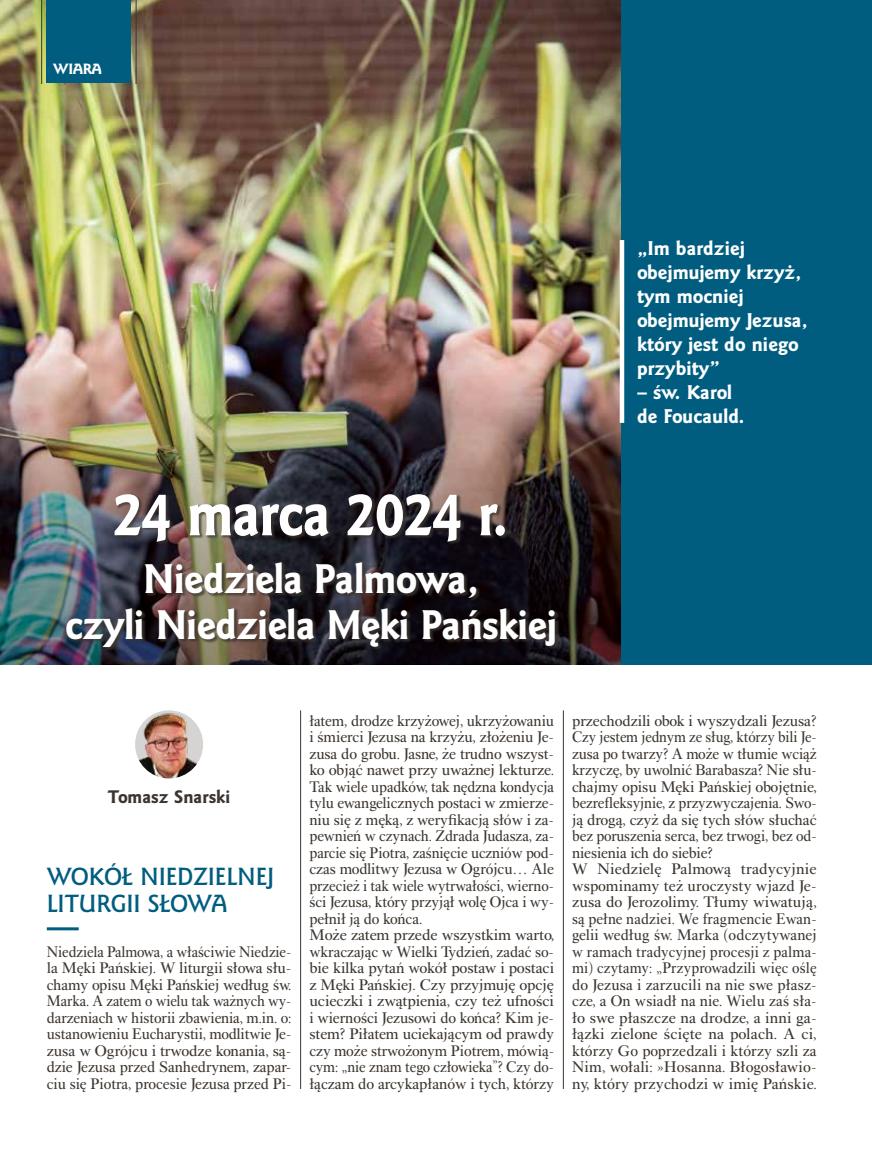
<style>
.page{position:relative;width:872px;height:1157px;background:#fff}
.page>*{position:absolute;margin:0;border:0;box-sizing:border-box;transform-origin:0 0}
.t1{font:57px "Goldy EFN Heavy";letter-spacing:-.02em;color:#fff;scale:.91 1}
.t2{font:37.5px/45.6px "Goldy EFN Heavy";letter-spacing:-.02em;color:#fff;text-align:center}
.t3{font:700 22.5px/27px "Goldy EFN";letter-spacing:-.005em;color:#005d7f}
.t4{font:18px/24px "Goldy EFN Heavy";color:#fff}
.t5{font:16.5px "Goldy EFN Heavy";color:#3c352f}
.t6{font:15.75px/16.5px "Alpha Book TTEFN";letter-spacing:-.005em;color:#3c352f}
.t7{font:15.75px/16.5px "Alpha Book TTEFN";letter-spacing:-.005em;color:#3c352f;text-align:justify;scale:.96 1}
.t8{font:13.5px "Goldy EFN Heavy";letter-spacing:-.03em;color:#fff}
</style>
<div class="page">
<hr style="left:563px;top:710px;width:1px;height:379px;background:#3c352f">
<hr style="left:300px;top:710px;width:1px;height:379px;background:#3c352f">
<hr style="left:47px;top:927px;width:32px;height:3px;background:#005d7f">
<img style="left:0;top:0;width:559px;height:374px">
<img style="left:0;top:374px;width:559px;height:290px">
<img style="left:559px;top:0;width:63px;height:664px">
<div style="left:622px;top:0;width:250px;height:664px;background:#005d7f"></div>
<div style="left:47px;top:0;width:84px;height:83px;background:#005d7f"></div>
<hr style="left:136px;top:0;width:1px;height:84px;background:#3c352f">
<hr style="left:41px;top:0;width:1px;height:84px;background:#3c352f">
<div style="left:66px;top:493px;width:493px;height:158px;background:#3c352f;opacity:.75"></div>
<div style="left:619px;top:240px;width:5px;height:183px;background:#fff"></div>
<img style="left:135px;top:710px;width:68px;height:68px;border-radius:34px">
<p class="t8" style="left:53px;top:61px;width:50px">WIARA</p>
<h1 class="t1" style="left:113px;top:478px;width:436px">24 marca 2024 r.</h1>
<h2 class="t2" style="left:65px;top:556px;width:493px">Niedziela Palmowa,<br>czyli Niedziela Męki Pańskiej</h2>
<p class="t4" style="left:637px;top:236px;width:172px">„Im bardziej obejmujemy krzyż, tym mocniej obejmujemy Jezusa, który jest do niego przybity”</p>
<p class="t4" style="left:637px;top:380px;width:109px">– św. Karol de Foucauld.</p>
<p class="t5" style="left:108px;top:787px;width:124px">Tomasz Snarski</p>
<h3 class="t3" style="left:47px;top:863px;width:229px">WOKÓŁ NIEDZIELNEJ<br>LITURGII SŁOWA</h3>
<p class="t7" style="left:47px;top:943px;width:256px">Niedziela Palmowa, a właściwie Niedzie&shy;la Męki Pańskiej. W liturgii słowa słu&shy;chamy opisu Męki Pańskiej według św.<br>Marka. A zatem o wielu tak ważnych wy&shy;darzeniach w historii zbawienia, m.in. o: ustanowieniu Eucharystii, modlitwie Je&shy;zusa w Ogrójcu i trwodze konania, są&shy;dzie Jezusa przed Sanhedrynem, zapar&shy;ciu się Piotra, procesie Jezusa przed Pi-</p>
<p class="t6" style="left:309px;top:712px;width:246px">łatem, drodze krzyżowej, ukrzyżowaniu i śmierci Jezusa na krzyżu, złożeniu Je&shy;zusa do grobu. Jasne, że trudno wszyst&shy;ko objąć nawet przy uważnej lekturze.<br>Tak wiele upadków, tak nędzna kondycja tylu ewangelicznych postaci w zmierze&shy;niu się z męką, z weryfikacją słów i za&shy;pewnień w czynach. Zdrada Judasza, za&shy;parcie się Piotra, zaśnięcie uczniów pod&shy;czas modlitwy Jezusa w Ogrójcu… Ale przecież i tak wiele wytrwałości, wierno&shy;ści Jezusa, który przyjął wolę Ojca i wy&shy;pełnił ją do końca.<br>Może zatem przede wszystkim warto, wkraczając w Wielki Tydzień, zadać so&shy;bie kilka pytań wokół postaw i postaci z Męki Pańskiej. Czy przyjmuję opcję ucieczki i zwątpienia, czy też ufności i wierności Jezusowi do końca? Kim je&shy;stem? Piłatem uciekającym od prawdy czy może strwożonym Piotrem, mówią&shy;cym: „nie znam tego człowieka”? Czy do&shy;łączam do arcykapłanów i tych, którzy</p>
<p class="t6" style="left:572px;top:712px;width:246px">przechodzili obok i wyszydzali Jezusa?<br>Czy jestem jednym ze sług, którzy bili Je&shy;zusa po twarzy? A może w tłumie wciąż krzyczę, by uwolnić Barabasza? Nie słu&shy;chajmy opisu Męki Pańskiej obojętnie, bezrefleksyjnie, z przyzwyczajenia. Swo&shy;ją drogą, czyż da się tych słów słuchać bez poruszenia serca, bez trwogi, bez od&shy;niesienia ich do siebie?<br>W Niedzielę Palmową tradycyjnie wspominamy też uroczysty wjazd Je&shy;zusa do Jerozolimy. Tłumy wiwatują, są pełne nadziei. We fragmencie Ewan&shy;gelii według św. Marka (odczytywanej w ramach tradycyjnej procesji z palma&shy;mi) czytamy: „Przyprowadzili więc oślę do Jezusa i zarzucili na nie swe płasz&shy;cze, a On wsiadł na nie. Wielu zaś sła&shy;ło swe płaszcze na drodze, a inni ga&shy;łązki zielone ścięte na polach. A ci, którzy Go poprzedzali i którzy szli za Nim, wołali: »Hosanna. Błogosławio&shy;ny, który przychodzi w imię Pańskie.</p>
</div>
